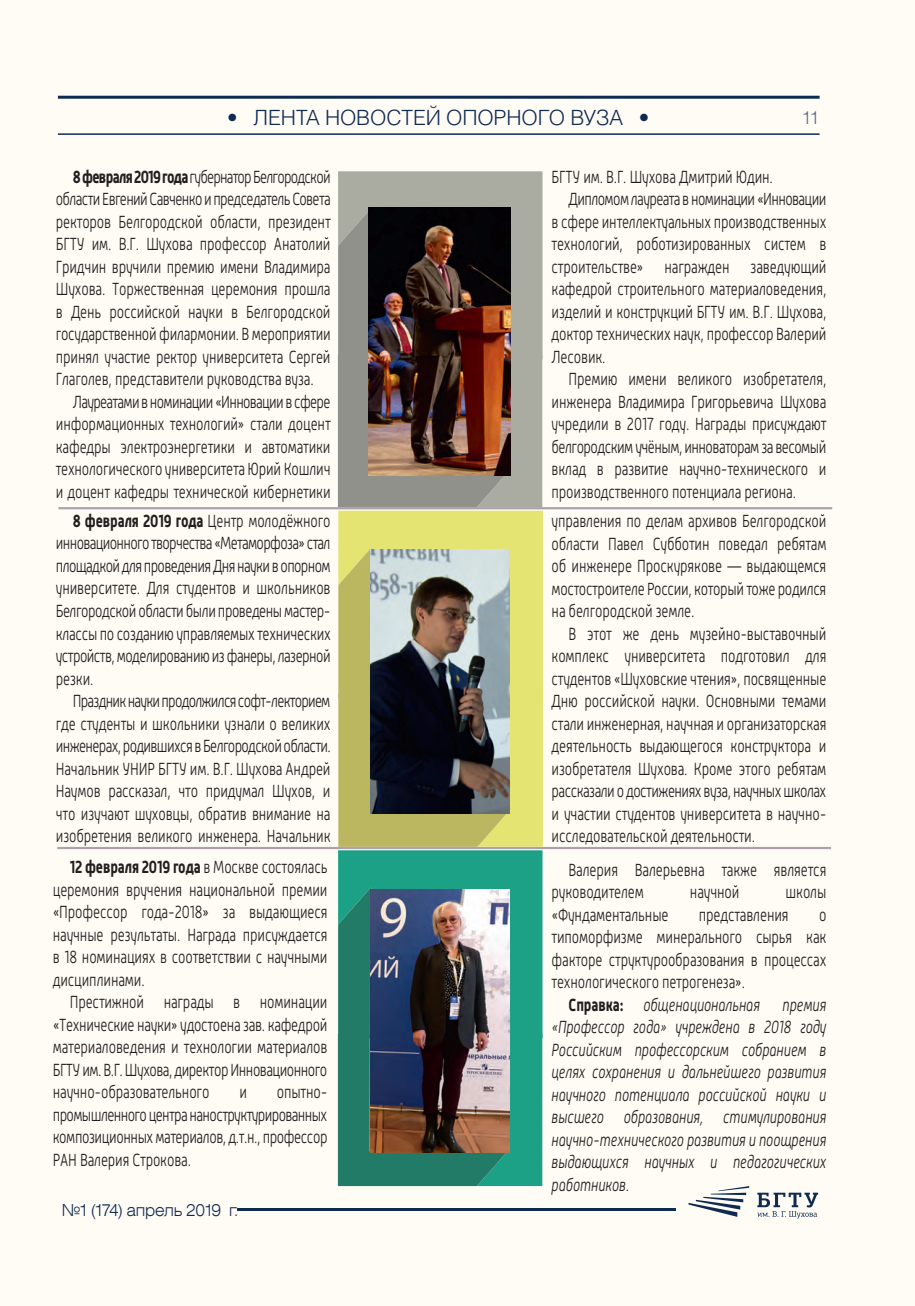
<style>
.page{position:relative;width:915px;height:1306px;background:#fff}
.page>*{position:absolute;margin:0;border:0;box-sizing:border-box;transform-origin:0 0}
.t1{font:21px "Helios Light C";letter-spacing:-.01em;color:#102b52}
.t2{font:300 18px/22.5px "Russia";letter-spacing:-.01em;color:#231f20;text-align:justify;scale:.77 1}
.t3{font:italic 300 18px/22.5px "Russia";letter-spacing:-.01em;color:#231f20;text-align:justify;scale:.77 1}
.t4{font:300 18px "Russia";letter-spacing:-.045em;color:#231f20;scale:.77 1}
.t5{font:300 18px "Russia";letter-spacing:-.035em;color:#231f20;scale:.77 1}
.t6{font:300 18px "Russia";letter-spacing:-.055em;color:#231f20;scale:.77 1}
.t7{font:300 18px "Russia";letter-spacing:-.04em;color:#231f20;scale:.77 1}
.t8{font:18px "Helios Light C";color:#59698c}
.t9{font:16.5px "Helios Ext Light C";letter-spacing:-.03em;color:#102b52;scale:.9 1}
.s1{font-weight:700}
.s2{font-weight:700;font-style:normal}
</style>
<div class="page">
<div style="left:0;top:0;width:914px;height:1305px;background:#fffcf6"></div>
<hr style="left:0;top:0;width:1px;height:1305px;background:#ffe2a5">
<hr style="left:237px;top:1208px;width:438px;height:2px;background:#102b52">
<hr style="left:58px;top:133px;width:761px;height:2px;background:#102b52">
<hr style="left:58px;top:96px;width:761px;height:3px;background:#102b52">
<svg style="left:688px;top:1186px;width:61px;height:30px"></svg>
<svg style="left:757px;top:1192px;width:60px;height:26px"></svg>
<img style="left:338px;top:171px;width:204px;height:1015px">
<hr style="left:58px;top:507px;width:773px;height:2px;background:#a79ca5">
<hr style="left:57px;top:846px;width:773px;height:3px;background:#a79ca5">
<img style="left:370px;top:889px;width:139px;height:263px">
<p class="t1" style="left:227px;top:105px;width:423px">• ЛЕНТА НОВОСТЕЙ ОПОРНОГО ВУЗА •</p>
<p class="t8" style="left:801px;top:106px;width:20px">11</p>
<p class="t6" style="left:73px;top:166px;width:336px"><span class="s1">8 февраля 2019 года</span> губернатор Белгородской</p>
<p class="t4" style="left:56px;top:189px;width:358px">области Евгений Савченко и председатель Совета</p>
<p class="t2" style="left:56px;top:210px;width:358px">ректоров Белгородской области, президент</p>
<p class="t2" style="left:56px;top:233px;width:358px">БГТУ им. В.Г. Шухова профессор Анатолий</p>
<p class="t2" style="left:56px;top:255px;width:358px">Гридчин вручили премию имени Владимира</p>
<p class="t2" style="left:56px;top:278px;width:358px">Шухова. Торжественная церемония прошла</p>
<p class="t2" style="left:56px;top:300px;width:358px">в День российской науки в Белгородской</p>
<p class="t2" style="left:56px;top:323px;width:358px">государственной филармонии. В мероприятии</p>
<p class="t2" style="left:56px;top:345px;width:358px">принял участие ректор университета Сергей</p>
<p class="t2" style="left:56px;top:368px;width:336px">Глаголев, представители руководства вуза.</p>
<p class="t4" style="left:73px;top:391px;width:336px">Лауреатами в номинации «Инновации в сфере</p>
<p class="t2" style="left:56px;top:413px;width:358px">информационных технологий» стали доцент</p>
<p class="t2" style="left:56px;top:435px;width:358px">кафедры электроэнергетики и автоматики</p>
<p class="t2" style="left:56px;top:458px;width:358px">технологического университета Юрий Кошлич</p>
<p class="t2" style="left:56px;top:480px;width:358px">и доцент кафедры технической кибернетики</p>
<p class="t2" style="left:56px;top:509px;width:358px;text-indent:17px"><span class="s1">8 февраля 2019 года</span> Центр молодёжного инновационного творчества «Метаморфоза» стал площадкой для проведения Дня науки в опорном университете. Для студентов и школьников Белгородской области были проведены мастер&shy;классы по созданию управляемых технических устройств, моделированию из фанеры, лазерной резки.</p>
<p class="t2" style="left:56px;top:689px;width:358px;text-indent:17px">Праздник науки продолжился софт-лекторием где студенты и школьники узнали о великих инженерах, родившихся в Белгородской области.<br>Начальник УНИР БГТУ им. В.Г. Шухова Андрей Наумов рассказал, что придумал Шухов, и что изучают шуховцы, обратив внимание на изобретения великого инженера. Начальник</p>
<p class="t2" style="left:53px;top:855px;width:358px;text-indent:17px"><span class="s1">12 февраля 2019 года</span> в Москве состоялась церемония вручения национальной премии «Профессор года-2018» за выдающиеся научные результаты. Награда присуждается в 18 номинациях в соответствии с научными дисциплинами.</p>
<p class="t2" style="left:53px;top:990px;width:358px;text-indent:17px">Престижной награды в номинации «Технические науки» удостоена зав. кафедрой материаловедения и технологии материалов БГТУ им. В.Г. Шухова, директор Инновационного научно-образовательного</p>
<p class="t2" style="left:53px;top:1080px;width:358px;text-indent:224px">опытно&shy;промышленного центра наноструктурированных композиционных материалов, д.т.н., профессор РАН Валерия Строкова.</p>
<p class="t2" style="left:239px;top:1080px;width:11px">и</p>
<p class="t9" style="left:62px;top:1199px;width:198px">№1 (174) апрель 2019 г.</p>
<p class="t2" style="left:551px;top:165px;width:289px">БГТУ им. В.Г. Шухова Дмитрий Юдин.</p>
<p class="t7" style="left:568px;top:189px;width:336px">Дипломом лауреата в номинации «Инновации</p>
<p class="t2" style="left:551px;top:210px;width:358px">в сфере интеллектуальных производственных</p>
<p class="t2" style="left:551px;top:233px;width:358px">технологий, роботизированных систем в</p>
<p class="t2" style="left:551px;top:255px;width:358px">строительстве» награжден заведующий</p>
<p class="t2" style="left:551px;top:278px;width:358px">кафедрой строительного материаловедения,</p>
<p class="t2" style="left:551px;top:300px;width:358px">изделий и конструкций БГТУ им. В.Г. Шухова,</p>
<p class="t2" style="left:551px;top:323px;width:358px">доктор технических наук, профессор Валерий</p>
<p class="t2" style="left:551px;top:345px;width:72px">Лесовик.</p>
<p class="t2" style="left:568px;top:368px;width:336px">Премию имени великого изобретателя,</p>
<p class="t2" style="left:551px;top:390px;width:358px">инженера Владимира Григорьевича Шухова</p>
<p class="t2" style="left:551px;top:413px;width:358px">учредили в 2017 году. Награды присуждают</p>
<p class="t5" style="left:551px;top:436px;width:358px">белгородским учёным, инноваторам за весомый</p>
<p class="t2" style="left:551px;top:458px;width:358px">вклад в развитие научно-технического и</p>
<p class="t2" style="left:551px;top:480px;width:319px">производственного потенциала региона.</p>
<p class="t2" style="left:551px;top:510px;width:358px">управления по делам архивов Белгородской области Павел Субботин поведал ребятам об инженере Проскурякове — выдающемся мостостроителе России, который тоже родился на белгородской земле.</p>
<p class="t2" style="left:551px;top:622px;width:358px;text-indent:17px">В этот же день музейно-выставочный комплекс университета подготовил для студентов «Шуховские чтения», посвященные Дню российской науки. Основными темами стали инженерная, научная и организаторская деятельность выдающегося конструктора и изобретателя Шухова. Кроме этого ребятам рассказали о достижениях вуза, научных школах и участии студентов университета в научно&shy;исследовательской деятельности.</p>
<p class="t2" style="left:551px;top:858px;width:358px;text-indent:17px">Валерия Валерьевна также является руководителем</p>
<p class="t2" style="left:689px;top:880px;width:66px">научной</p>
<p class="t2" style="left:785px;top:880px;width:55px">школы</p>
<p class="t2" style="left:551px;top:903px;width:153px">«Фундаментальные</p>
<p class="t2" style="left:698px;top:903px;width:118px">представления</p>
<p class="t2" style="left:551px;top:903px;width:358px;text-indent:267px">о типоморфизме минерального сырья как факторе структурообразования в процессах технологического петрогенеза».</p>
<p class="t3" style="left:551px;top:993px;width:358px;text-indent:17px"><span class="s2">Справка:</span> общенациональная премия «Профессор года» учреждена в 2018 году Российским профессорским собранием в целях сохранения и дальнейшего развития научного потенциала российской науки и высшего образования, стимулирования научно-технического развития и поощрения выдающихся научных и педагогических работников.</p>
</div>
